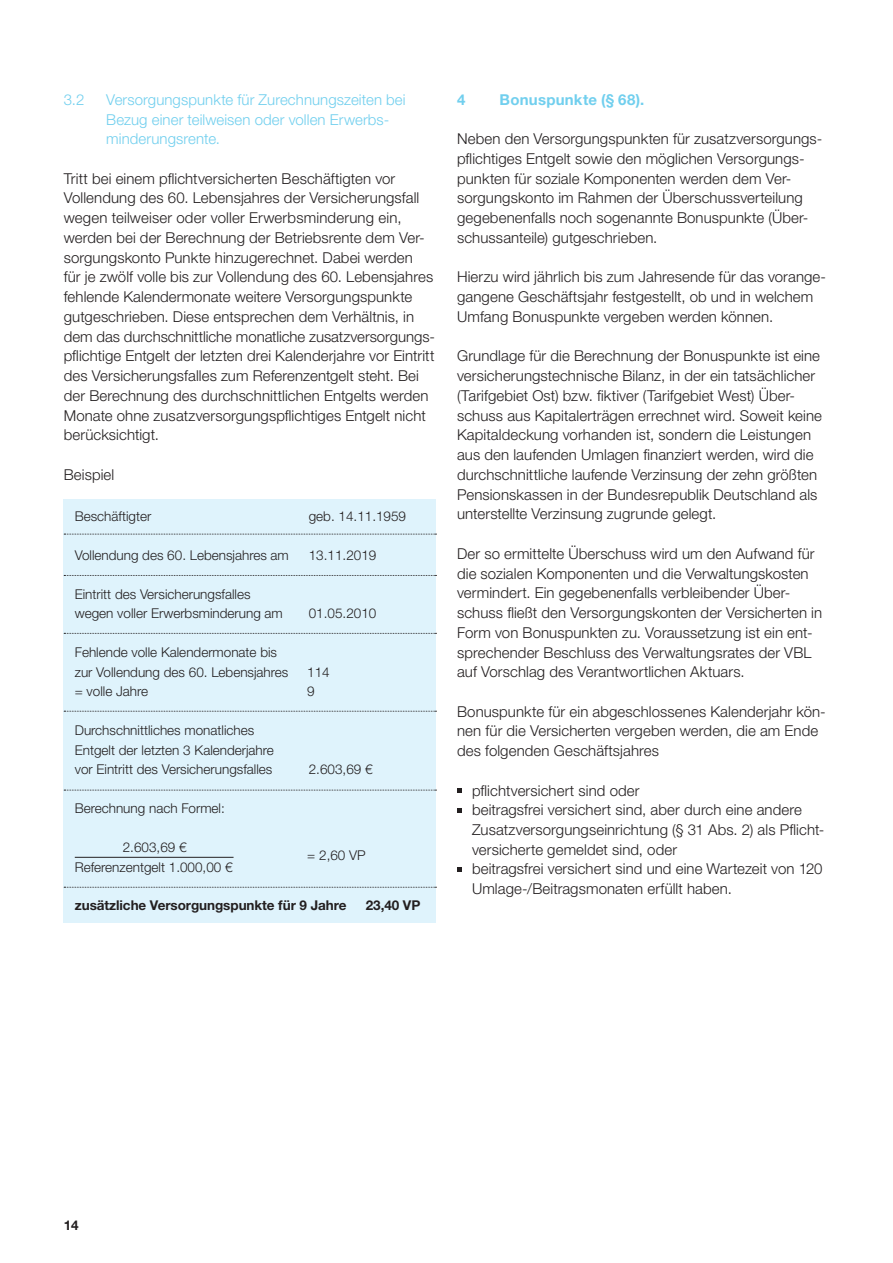
<style>
.page{position:relative;width:893px;height:1263px;background:#fff}
.page>*{position:absolute;margin:0;border:0;box-sizing:border-box;transform-origin:0 0}
.t1{font:300 15px/19.8px "Helvetica Neue LT Pro";letter-spacing:.005em;color:#231f20}
.t2{font:300 15px/19.8px "Helvetica Neue LT Pro";letter-spacing:.005em;color:#71cfee}
.t3{font:700 15px "Helvetica Neue LT Pro";letter-spacing:.015em;color:#71cfee}
.t4{font:300 13.5px/19.5px "Helvetica Neue LT Pro";color:#231f20}
.t5{font:700 13.5px "Helvetica Neue LT Pro";letter-spacing:-.005em;color:#231f20}
</style>
<div class="page">
<div style="left:64px;top:500px;width:372px;height:423px;background:#dff3fc"></div>
<svg style="left:64px;top:887px;width:372px;height:1px"></svg>
<svg style="left:64px;top:790px;width:372px;height:1px"></svg>
<svg style="left:64px;top:711px;width:372px;height:1px"></svg>
<svg style="left:64px;top:633px;width:372px;height:1px"></svg>
<svg style="left:64px;top:575px;width:372px;height:1px"></svg>
<svg style="left:64px;top:534px;width:372px;height:1px"></svg>
<hr style="left:75px;top:857px;width:159px;height:1px;background:#231f20">
<svg style="left:457px;top:788px;width:4px;height:4px"></svg>
<svg style="left:457px;top:808px;width:4px;height:4px"></svg>
<svg style="left:457px;top:867px;width:4px;height:4px"></svg>
<p class="t2" style="left:64px;top:89px;width:22px">3.2</p>
<p class="t2" style="left:106px;top:89px;width:301px">Versorgungspunkte für Zurechnungszeiten bei<br>Bezug einer teilweisen oder vollen Erwerbs&shy;minderungsrente.</p>
<p class="t1" style="left:64px;top:168px;width:373px">Tritt bei einem pflichtversicherten Beschäftigten vor Vollendung des 60. Lebensjahres der Versicherungsfall wegen teilweiser oder voller Erwerbsminderung ein, werden bei der Berechnung der Betriebsrente dem Ver&shy;sorgungskonto Punkte hinzugerechnet. Dabei werden<br>für je zwölf volle bis zur Vollendung des 60. Lebensjahres fehlende Kalendermonate weitere Versorgungspunkte gutgeschrieben. Diese entsprechen dem Verhältnis, in dem das durchschnittliche monatliche zusatzversorgungs&shy;pflichtige Entgelt der letzten drei Kalenderjahre vor Eintritt des Versicherungsfalles zum Referenzentgelt steht. Bei der Berechnung des durchschnittlichen Entgelts werden Monate ohne zusatzversorgungspflichtiges Entgelt nicht berücksichtigt.</p>
<p class="t1" style="left:64px;top:464px;width:52px">Beispiel</p>
<p class="t4" style="left:75px;top:506px;width:78px">Beschäftigter</p>
<p class="t4" style="left:309px;top:506px;width:99px">geb. 14.11.1959</p>
<p class="t4" style="left:75px;top:545px;width:216px">Vollendung des 60. Lebensjahres am</p>
<p class="t4" style="left:309px;top:545px;width:69px">13.11.2019</p>
<p class="t4" style="left:75px;top:584px;width:210px">Eintritt des Versicherungsfalles wegen voller Erwerbsminderung am</p>
<p class="t4" style="left:309px;top:604px;width:69px">01.05.2010</p>
<p class="t4" style="left:75px;top:643px;width:215px">Fehlende volle Kalendermonate bis zur Vollendung des 60. Lebensjahres</p>
<p class="t4" style="left:307px;top:662px;width:24px">114</p>
<p class="t4" style="left:75px;top:682px;width:75px">= volle Jahre</p>
<p class="t4" style="left:307px;top:682px;width:9px">9</p>
<p class="t4" style="left:75px;top:721px;width:201px">Durchschnittliches monatliches<br>Entgelt der letzten 3 Kalenderjahre vor Eintritt des Versicherungsfalles</p>
<p class="t4" style="left:309px;top:760px;width:65px">2.603,69 €</p>
<p class="t4" style="left:75px;top:799px;width:152px">Berechnung nach Formel:</p>
<p class="t4" style="left:75px;top:838px;width:159px;text-align:center">2.603,69 €<br>Referenzentgelt 1.000,00 €</p>
<p class="t4" style="left:307px;top:845px;width:60px">= 2,60 VP</p>
<p class="t5" style="left:75px;top:896px;width:273px">zusätzliche Versorgungspunkte für 9 Jahre</p>
<p class="t5" style="left:366px;top:896px;width:56px">23,40 VP</p>
<p class="t3" style="left:457px;top:90px;width:10px">4</p>
<p class="t3" style="left:500px;top:90px;width:146px">Bonuspunkte (§ 68).</p>
<p class="t1" style="left:457px;top:129px;width:367px">Neben den Versorgungspunkten für zusatzversorgungs&shy;pflichtiges Entgelt sowie den möglichen Versorgungs&shy;punkten für soziale Komponenten werden dem Ver&shy;sorgungskonto im Rahmen der Überschussverteilung gegebenenfalls noch sogenannte Bonuspunkte (Über&shy;schussanteile) gutgeschrieben.</p>
<p class="t1" style="left:457px;top:267px;width:370px">Hierzu wird jährlich bis zum Jahresende für das vorange&shy;gangene Geschäftsjahr festgestellt, ob und in welchem<br>Umfang Bonuspunkte vergeben werden können.</p>
<p class="t1" style="left:457px;top:346px;width:366px">Grundlage für die Berechnung der Bonuspunkte ist eine versicherungstechnische Bilanz, in der ein tatsächlicher (Tarifgebiet Ost) bzw. fiktiver (Tarifgebiet West) Über&shy;schuss aus Kapitalerträgen errechnet wird. Soweit keine Kapitaldeckung vorhanden ist, sondern die Leistungen aus den laufenden Umlagen finanziert werden, wird die durchschnittliche laufende Verzinsung der zehn größten Pensionskassen in der Bundesrepublik Deutschland als unterstellte Verzinsung zugrunde gelegt.</p>
<p class="t1" style="left:457px;top:543px;width:366px">Der so ermittelte Überschuss wird um den Aufwand für die sozialen Komponenten und die Verwaltungskosten vermindert. Ein gegebenenfalls verbleibender Über&shy;schuss fließt den Versorgungskonten der Versicherten in Form von Bonuspunkten zu. Voraussetzung ist ein ent&shy;sprechender Beschluss des Verwaltungsrates der VBL auf Vorschlag des Verantwortlichen Aktuars.</p>
<p class="t1" style="left:457px;top:701px;width:370px">Bonuspunkte für ein abgeschlossenes Kalenderjahr kön&shy;nen für die Versicherten vergeben werden, die am Ende des folgenden Geschäftsjahres</p>
<p class="t1" style="left:472px;top:780px;width:354px">pflichtversichert sind oder<br>beitragsfrei versichert sind, aber durch eine andere Zusatzversorgungseinrichtung (§ 31 Abs. 2) als Pflicht&shy;versicherte gemeldet sind, oder<br>beitragsfrei versichert sind und eine Wartezeit von 120<br>Umlage-/Beitragsmonaten erfüllt haben.</p>
<p class="t5" style="left:64px;top:1216px;width:16px">14</p>
</div>
